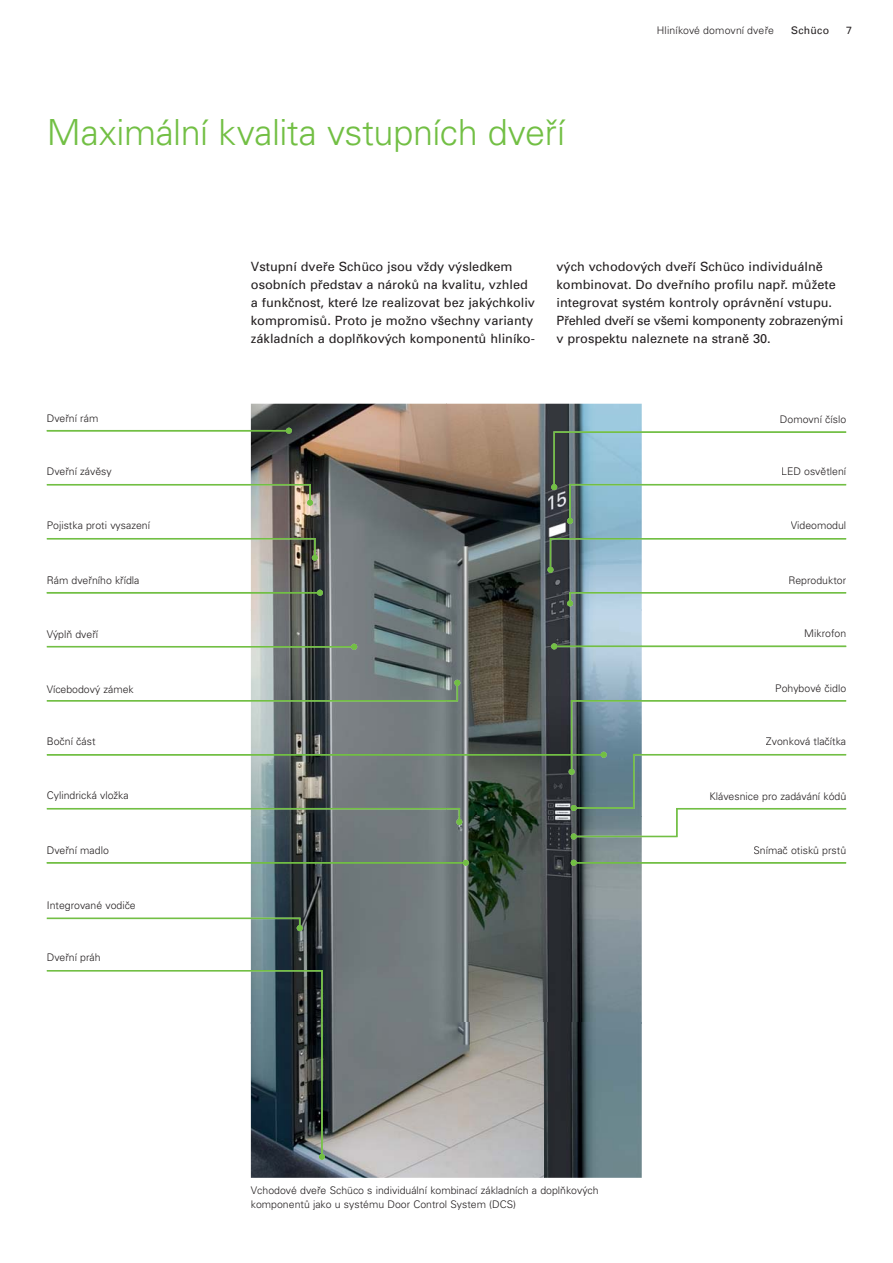
<style>
.page{position:relative;width:893px;height:1263px;background:#fff}
.page>*{position:absolute;margin:0;border:0;box-sizing:border-box;transform-origin:0 0}
.t1{font:300 36px "Univers CE";letter-spacing:-.01em;color:#72bf44}
.t2{font:12.75px/18px "Univers CE";color:#231f20}
.t3{font:300 10.5px/13.5px "Univers CE";color:#231f20}
.t4{font:10.5px "Univers CE";letter-spacing:.03em;color:#231f20}
</style>
<div class="page">
<img style="left:251px;top:404px;width:391px;height:774px">
<svg style="left:47px;top:428px;width:245px;height:6px"></svg>
<svg style="left:47px;top:484px;width:266px;height:22px"></svg>
<svg style="left:47px;top:538px;width:271px;height:23px"></svg>
<svg style="left:47px;top:590px;width:276px;height:6px"></svg>
<svg style="left:47px;top:860px;width:422px;height:6px"></svg>
<svg style="left:571px;top:860px;width:275px;height:6px"></svg>
<svg style="left:551px;top:643px;width:295px;height:6px"></svg>
<svg style="left:47px;top:918px;width:256px;height:13px"></svg>
<svg style="left:47px;top:970px;width:276px;height:184px"></svg>
<svg style="left:319px;top:1154px;width:6px;height:6px"></svg>
<svg style="left:47px;top:644px;width:310px;height:6px"></svg>
<svg style="left:547px;top:538px;width:299px;height:35px"></svg>
<svg style="left:567px;top:592px;width:279px;height:14px"></svg>
<svg style="left:551px;top:431px;width:295px;height:93px"></svg>
<svg style="left:47px;top:680px;width:799px;height:159px"></svg>
<div style="left:47px;top:792px;width:81px;height:9px;background:#fff"></div>
<div style="left:48px;top:738px;width:47px;height:7px;background:#fff"></div>
<div style="left:782px;top:468px;width:64px;height:8px;background:#fff"></div>
<div style="left:791px;top:522px;width:54px;height:7px;background:#fff"></div>
<div style="left:776px;top:684px;width:70px;height:10px;background:#fff"></div>
<div style="left:766px;top:738px;width:79px;height:8px;background:#fff"></div>
<div style="left:710px;top:792px;width:135px;height:10px;background:#fff"></div>
<div style="left:47px;top:685px;width:87px;height:10px;background:#fff"></div>
<h1 class="t1" style="left:47px;top:119px;width:520px">Maximální kvalita vstupních dveří</h1>
<p class="t3" style="left:657px;top:25px;width:119px">Hliníkové domovní dveře</p>
<p class="t4" style="left:791px;top:27px;width:40px">Schüco</p>
<p class="t4" style="left:846px;top:27px;width:7px">7</p>
<p class="t2" style="left:251px;top:259px;width:286px">Vstupní dveře Schüco jsou vždy výsledkem osobních představ a nároků na kvalitu, vzhled a funkčnost, které lze realizovat bez jakýchkoliv kompromisů. Proto je možno všechny varianty základních a doplňkových komponentů hliníko-</p>
<p class="t2" style="left:556px;top:259px;width:288px">vých vchodových dveří Schüco individuálně kombinovat. Do dveřního profilu např. můžete integrovat systém kontroly oprávnění vstupu.<br>Přehled dveří se všemi komponenty zobrazenými v prospektu naleznete na straně 30.</p>
<p class="t3" style="left:47px;top:413px;width:53px">Dveřní rám</p>
<p class="t3" style="left:780px;top:414px;width:68px">Domovní číslo</p>
<p class="t3" style="left:47px;top:466px;width:67px">Dveřní závěsy</p>
<p class="t3" style="left:781px;top:466px;width:67px">LED osvětlení</p>
<p class="t3" style="left:47px;top:520px;width:105px">Pojistka proti vysazení</p>
<p class="t3" style="left:791px;top:520px;width:57px">Videomodul</p>
<p class="t3" style="left:47px;top:575px;width:94px">Rám dveřního křídla</p>
<p class="t3" style="left:788px;top:574px;width:59px">Reproduktor</p>
<p class="t3" style="left:47px;top:629px;width:53px">Výplň dveří</p>
<p class="t3" style="left:804px;top:628px;width:44px">Mikrofon</p>
<p class="t3" style="left:47px;top:684px;width:89px">Vícebodový zámek</p>
<p class="t3" style="left:775px;top:682px;width:72px">Pohybové čidlo</p>
<p class="t3" style="left:47px;top:736px;width:50px">Boční část</p>
<p class="t3" style="left:766px;top:736px;width:82px">Zvonková tlačítka</p>
<p class="t3" style="left:47px;top:790px;width:83px">Cylindrická vložka</p>
<p class="t3" style="left:709px;top:791px;width:138px">Klávesnice pro zadávání kódů</p>
<p class="t3" style="left:47px;top:845px;width:64px">Dveřní madlo</p>
<p class="t3" style="left:753px;top:845px;width:94px">Snímač otisků prstů</p>
<p class="t3" style="left:47px;top:900px;width:90px">Integrované vodiče</p>
<p class="t3" style="left:47px;top:952px;width:55px">Dveřní práh</p>
<p class="t3" style="left:251px;top:1185px;width:349px">Vchodové dveře Schüco s individuální kombinací základních a doplňkových komponentů jako u systému Door Control System (DCS)</p>
</div>
